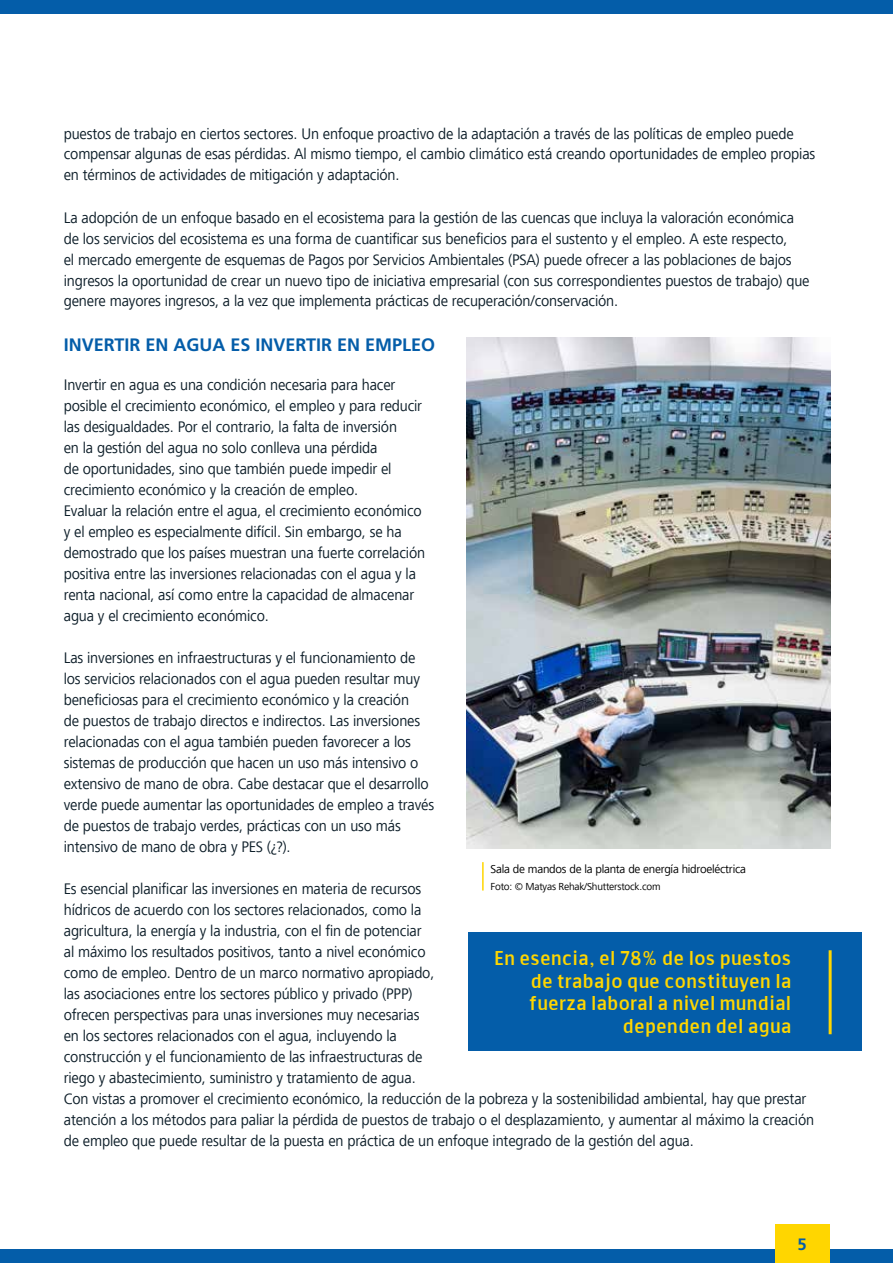
<style>
.page{position:relative;width:893px;height:1263px;background:#fff}
.page>*{position:absolute;margin:0;border:0;box-sizing:border-box;transform-origin:0 0}
.t1{font:19.5px/22.5px "Communist Sans";letter-spacing:-.01em;color:#ffd600;text-align:right}
.t2{font:700 18px "Frutiger LT Std";color:#045da9}
.t3{font:700 16.5px "Frutiger LT Std";color:#045da9}
.t4{font:15.75px/21px "Frutiger Next LT";letter-spacing:-.01em;color:#0c1d28;scale:.95 1}
.t5{font:12px "Frutiger Next LT";letter-spacing:-.02em;color:#000}
.t6{font:10.5px "Frutiger Next LT";letter-spacing:-.02em;color:#000}
</style>
<div class="page">
<div style="left:0;top:0;width:893px;height:14px;background:#045da9"></div>
<img style="left:467px;top:337px;width:363px;height:511px">
<div style="left:0;top:1249px;width:893px;height:14px;background:#045da9"></div>
<div style="left:775px;top:1224px;width:54px;height:39px;background:#ffd600"></div>
<hr style="left:482px;top:862px;width:2px;height:28px;background:#ffd600">
<div style="left:468px;top:933px;width:393px;height:118px;background:#045da9"></div>
<hr style="left:829px;top:950px;width:3px;height:84px;background:#ffd600">
<p class="t4" style="left:64px;top:123px;width:793px">puestos de trabajo en ciertos sectores. Un enfoque proactivo de la adaptación a través de las políticas de empleo puede compensar algunas de esas pérdidas. Al mismo tiempo, el cambio climático está creando oportunidades de empleo propias en términos de actividades de mitigación y adaptación.</p>
<p class="t4" style="left:64px;top:207px;width:786px">La adopción de un enfoque basado en el ecosistema para la gestión de las cuencas que incluya la valoración económica de los servicios del ecosistema es una forma de cuantificar sus beneficios para el sustento y el empleo. A este respecto,<br>el mercado emergente de esquemas de Pagos por Servicios Ambientales (PSA) puede ofrecer a las poblaciones de bajos ingresos la oportunidad de crear un nuevo tipo de iniciativa empresarial (con sus correspondientes puestos de trabajo) que genere mayores ingresos, a la vez que implementa prácticas de recuperación/conservación.</p>
<p class="t2" style="left:64px;top:334px;width:373px">INVERTIR EN AGUA ES INVERTIR EN EMPLEO</p>
<p class="t4" style="left:64px;top:374px;width:382px">Invertir en agua es una condición necesaria para hacer posible el crecimiento económico, el empleo y para reducir las desigualdades. Por el contrario, la falta de inversión<br>en la gestión del agua no solo conlleva una pérdida<br>de oportunidades, sino que también puede impedir el crecimiento económico y la creación de empleo.<br>Evaluar la relación entre el agua, el crecimiento económico y el empleo es especialmente difícil. Sin embargo, se ha demostrado que los países muestran una fuerte correlación positiva entre las inversiones relacionadas con el agua y la renta nacional, así como entre la capacidad de almacenar agua y el crecimiento económico.</p>
<p class="t4" style="left:64px;top:647px;width:391px">Las inversiones en infraestructuras y el funcionamiento de los servicios relacionados con el agua pueden resultar muy beneficiosas para el crecimiento económico y la creación<br>de puestos de trabajo directos e indirectos. Las inversiones relacionadas con el agua también pueden favorecer a los sistemas de producción que hacen un uso más intensivo o extensivo de mano de obra. Cabe destacar que el desarrollo verde puede aumentar las oportunidades de empleo a través de puestos de trabajo verdes, prácticas con un uso más intensivo de mano de obra y PES (¿?).</p>
<p class="t4" style="left:64px;top:878px;width:791px">Es esencial planificar las inversiones en materia de recursos<br>hídricos de acuerdo con los sectores relacionados, como la<br>agricultura, la energía y la industria, con el fin de potenciar<br>al máximo los resultados positivos, tanto a nivel económico<br>como de empleo. Dentro de un marco normativo apropiado,<br>las asociaciones entre los sectores público y privado (PPP)<br>ofrecen perspectivas para unas inversiones muy necesarias<br>en los sectores relacionados con el agua, incluyendo la<br>construcción y el funcionamiento de las infraestructuras de<br>riego y abastecimiento, suministro y tratamiento de agua.<br>Con vistas a promover el crecimiento económico, la reducción de la pobreza y la sostenibilidad ambiental, hay que prestar atención a los métodos para paliar la pérdida de puestos de trabajo o el desplazamiento, y aumentar al máximo la creación de empleo que puede resultar de la puesta en práctica de un enfoque integrado de la gestión del agua.</p>
<p class="t5" style="left:491px;top:862px;width:257px">Sala de mandos de la planta de energía hidroeléctrica</p>
<p class="t6" style="left:491px;top:880px;width:171px">Foto: © Matyas Rehak/Shutterstock.com</p>
<p class="t1" style="left:493px;top:949px;width:300px">En esencia, el 78% de los puestos de trabajo que constituyen la fuerza laboral a nivel mundial dependen del agua</p>
<p class="t3" style="left:797px;top:1235px;width:11px">5</p>
</div>
